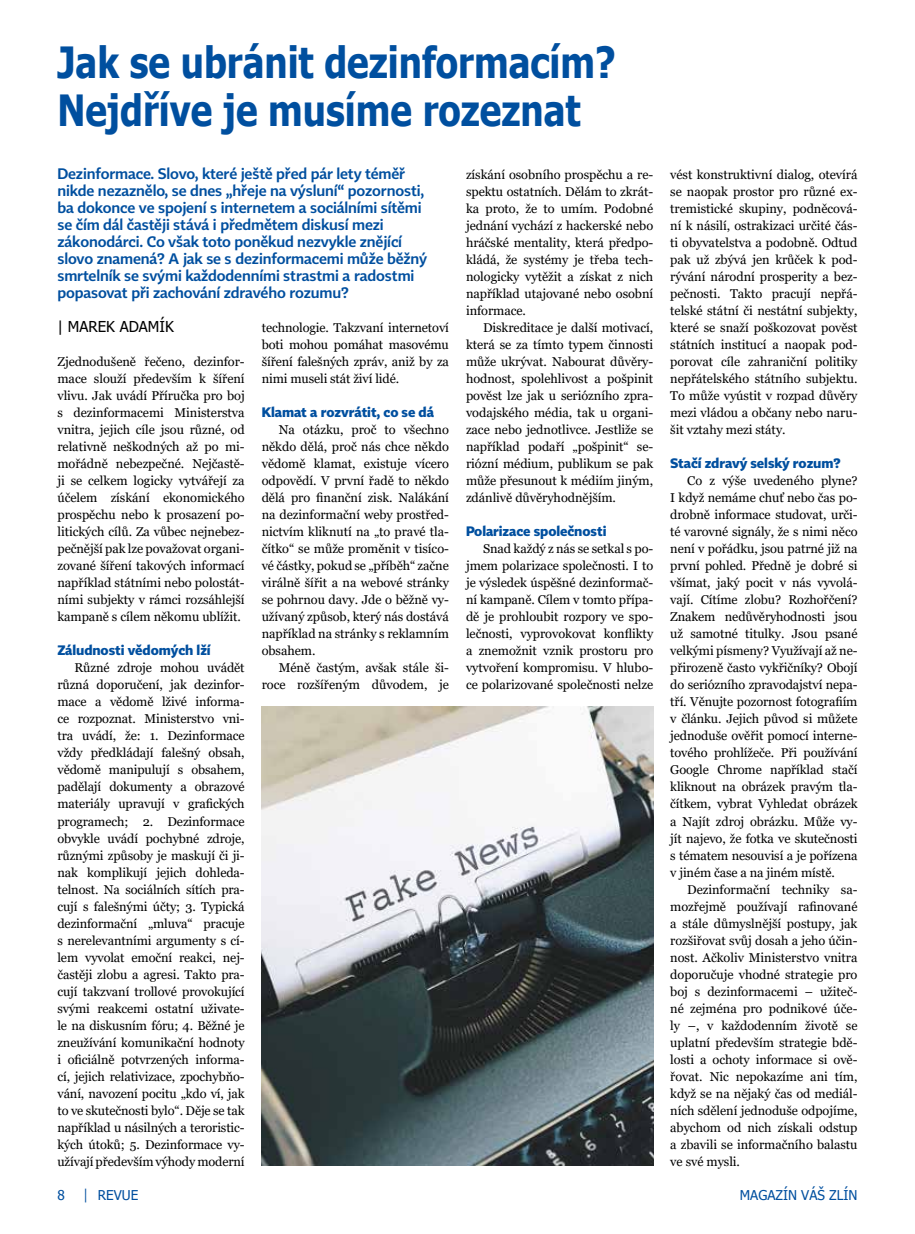
<style>
.page{position:relative;width:915px;height:1234px;background:#fff}
.page>*{position:absolute;margin:0;border:0;box-sizing:border-box;transform-origin:0 0}
.t1{font:700 42.9px/48px "Tahoma";color:#004f9f;scale:.85 1}
.t2{font:300 15px/17px "Tabac Sans";letter-spacing:-.01em;color:#004f9f}
.t3{font:15px "Tahoma";color:#000}
.t4{font:700 13.5px "Tabac Sans";letter-spacing:-.005em;color:#004f9f}
.t5{font:13.5px "Tahoma";color:#004f9f}
.t6{font:12.75px/17px "Georgia";letter-spacing:-.005em;color:#000;text-align:justify}
.s1{font-family:"Tabac Sans"}
</style>
<div class="page">
<img style="left:261px;top:706px;width:392px;height:459px">
<h1 class="t1" style="left:57px;top:40px;width:658px">Jak se ubránit dezinformacím?<br>Nejdříve je musíme rozeznat</h1>
<p class="t2" style="left:57px;top:165px;width:371px">Dezinformace. Slovo, které ještě před pár lety téměř nikde nezaznělo, se dnes „hřeje na výsluní“ pozornosti, ba dokonce ve spojení s internetem a sociálními sítěmi se čím dál častěji stává i předmětem diskusí mezi zákonodárci. Co však toto poněkud nezvykle znějící slovo znamená? A jak se s dezinformacemi může běžný smrtelník se svými každodenními strastmi a radostmi popasovat při zachování zdravého rozumu?</p>
<p class="t6" style="left:466px;top:166px;width:189px">získání osobního prospěchu a re&shy;spektu ostatních. Dělám to zkrát&shy;ka proto, že to umím. Podobné jednání vychází z hackerské nebo hráčské mentality, která předpo&shy;kládá, že systémy je třeba tech&shy;nologicky vytěžit a získat z nich například utajované nebo osobní informace.</p>
<p class="t6" style="left:466px;top:319px;width:189px;text-indent:17px">Diskreditace je další motivací, která se za tímto typem činnosti může ukrývat. Nabourat důvěry&shy;hodnost, spolehlivost a pošpinit pověst lze jak u seriózního zpra&shy;vodajského média, tak u organi&shy;zace nebo jednotlivce. Jestliže se například podaří „pošpinit“ se&shy;riózní médium, publikum se pak může přesunout k médiím jiným, zdánlivě důvěryhodnějším.</p>
<p class="t4" style="left:466px;top:522px;width:142px">Polarizace společnosti</p>
<p class="t6" style="left:466px;top:540px;width:189px;text-indent:17px">Snad každý z nás se setkal s po&shy;jmem polarizace společnosti. I to je výsledek úspěšné dezinformač&shy;ní kampaně. Cílem v tomto přípa&shy;dě je prohloubit rozpory ve spo&shy;lečnosti, vyprovokovat konflikty a znemožnit vznik prostoru pro vytvoření kompromisu. V hlubo&shy;ce polarizované společnosti nelze</p>
<p class="t3" style="left:57px;top:316px;width:118px">| MAREK ADAMÍK</p>
<p class="t6" style="left:261px;top:319px;width:189px">technologie. Takzvaní internetoví boti mohou pomáhat masovému šíření falešných zpráv, aniž by za nimi museli stát živí lidé.</p>
<p class="t4" style="left:261px;top:403px;width:174px">Klamat a rozvrátit, co se dá</p>
<p class="t6" style="left:261px;top:421px;width:189px;text-indent:17px">Na otázku, proč to všechno někdo dělá, proč nás chce někdo vědomě klamat, existuje vícero odpovědí. V první řadě to někdo dělá pro finanční zisk. Nalákání na dezinformační weby prostřed&shy;nictvím kliknutí na „to pravé tla&shy;čítko“ se může proměnit v tisíco&shy;vé částky, pokud se „příběh“ začne virálně šířit a na webové stránky se pohrnou davy. Jde o běžně vy&shy;užívaný způsob, který nás dostává například na stránky s reklamním obsahem.</p>
<p class="t6" style="left:261px;top:659px;width:189px;text-align:right">Méně častým, avšak stále ši&shy;roce rozšířeným důvodem, je</p>
<p class="t6" style="left:57px;top:353px;width:189px">Zjednodušeně řečeno, dezinfor&shy;mace slouží především k šíření vlivu. Jak uvádí Příručka pro boj s dezinformacemi Ministerstva vnitra, jejich cíle jsou různé, od relativně neškodných až po mi&shy;mořádně nebezpečné. Nejčastě&shy;ji se celkem logicky vytvářejí za účelem získání ekonomického prospěchu nebo k prosazení po&shy;litických cílů. Za vůbec nejnebez&shy;pečnější pak lze považovat organi&shy;zované šíření takových informací například státními nebo polostát&shy;ními subjekty v rámci rozsáhlejší kampaně s cílem někomu ublížit.</p>
<p class="t4" style="left:57px;top:642px;width:155px">Záludnosti vědomých lží</p>
<p class="t6" style="left:57px;top:659px;width:189px;text-indent:17px">Různé zdroje mohou uvádět různá doporučení, jak dezinfor&shy;mace a vědomě lživé informa&shy;ce rozpoznat. Ministerstvo vni&shy;tra uvádí, že: 1. Dezinformace vždy předkládají falešný obsah, vědomě manipulují s obsahem, padělají dokumenty a obrazové materiály upravují v grafických programech; 2. Dezinformace obvykle uvádí pochybné zdroje, různými způsoby je maskují či ji&shy;nak komplikují jejich dohleda&shy;telnost. Na sociálních sítích pra&shy;cují s falešnými účty; 3. Typická dezinformační „mluva“ pracuje s nerelevantními argumenty s cí&shy;lem vyvolat emoční reakci, nej&shy;častěji zlobu a agresi. Takto pra&shy;cují takzvaní trollové provokující svými reakcemi ostatní uživate&shy;le na diskusním fóru; 4. Běžné je zneužívání komunikační hodnoty i oficiálně potvrzených informa&shy;cí, jejich relativizace, zpochybňo&shy;vání, navození pocitu „kdo ví, jak to ve skutečnosti bylo“. Děje se tak například u násilných a teroristic&shy;kých útoků; 5. Dezinformace vy&shy;užívají především výhody moderní</p>
<p class="t6" style="left:670px;top:166px;width:189px">vést konstruktivní dialog, otevírá se naopak prostor pro různé ex&shy;tremistické skupiny, podněcová&shy;ní k násilí, ostrakizaci určité čás&shy;ti obyvatelstva a podobně. Odtud pak už zbývá jen krůček k pod&shy;rývání národní prosperity a bez&shy;pečnosti. Takto pracují nepřá&shy;telské státní či nestátní subjekty, které se snaží poškozovat pověst státních institucí a naopak pod&shy;porovat cíle zahraniční politiky nepřátelského státního subjektu.<br>To může vyústit v rozpad důvěry mezi vládou a občany nebo naru&shy;šit vztahy mezi státy.</p>
<p class="t4" style="left:670px;top:454px;width:172px">Stačí zdravý selský rozum?</p>
<p class="t6" style="left:670px;top:472px;width:189px;text-indent:17px">Co z výše uvedeného plyne?<br>I když nemáme chuť nebo čas po&shy;drobně informace studovat, urči&shy;té varovné signály, že s nimi něco není v pořádku, jsou patrné již na první pohled. Předně je dobré si všímat, jaký pocit v nás vyvolá&shy;vají. Cítíme zlobu? Rozhořčení?<br>Znakem nedůvěryhodnosti jsou už samotné titulky. Jsou psané velkými písmeny? Využívají až ne&shy;přirozeně často vykřičníky? Obojí do seriózního zpravodajství nepa&shy;tří. Věnujte pozornost fotografiím v článku. Jejich původ si můžete jednoduše ověřit pomocí interne&shy;tového prohlížeče. Při používání Google Chrome například stačí kliknout na obrázek pravým tla&shy;čítkem, vybrat Vyhledat obrázek a Najít zdroj obrázku. Může vy&shy;jít najevo, že fotka ve skutečnosti s tématem nesouvisí a je pořízena v jiném čase a na jiném místě.</p>
<p class="t6" style="left:670px;top:880px;width:189px;text-indent:17px">Dezinformační techniky sa&shy;mozřejmě používají rafinované a stále důmyslnější postupy, jak rozšiřovat svůj dosah a jeho účin&shy;nost. Ačkoliv Ministerstvo vnitra doporučuje vhodné strategie pro boj s dezinformacemi – užiteč&shy;né zejména pro podnikové úče&shy;ly –, v každodenním životě se uplatní především strategie bdě&shy;losti a ochoty informace si ově&shy;řovat. Nic nepokazíme ani tím, když se na nějaký čas od mediál&shy;ních sdělení jednoduše odpojíme, abychom od nich získali odstup a zbavili se informačního balastu ve své mysli.</p>
<p class="t5" style="left:57px;top:1185px;width:9px">8</p>
<p class="t5" style="left:84px;top:1185px;width:56px"><span class="s1">|</span> REVUE</p>
<p class="t5" style="left:739px;top:1185px;width:119px">MAGAZÍN VÁŠ ZLÍN</p>
</div>
